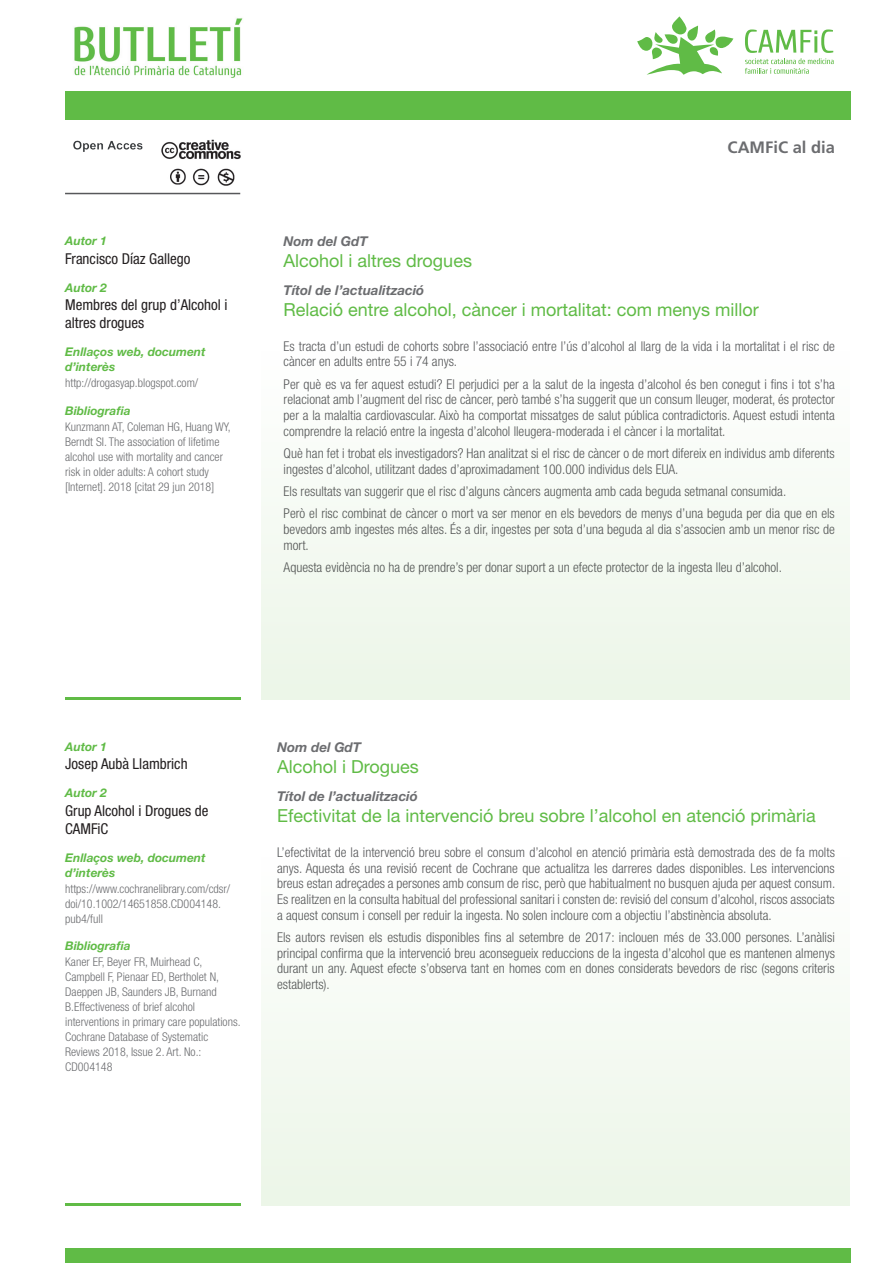
<style>
.page{position:relative;width:893px;height:1263px;background:#fff}
.page>*{position:absolute;margin:0;border:0;box-sizing:border-box;transform-origin:0 0}
.t1{font:18px "Helvetica Neue LT Std";color:#60bb46}
.t2{font:700 16.5px "Frutiger LT Std";color:#6c6d70}
.Autor_negro{font:condensed 15px/18px "Helvetica Neue LT Std";color:#231f20}
.t3{font:300 condensed 13.5px/15.8px "Helvetica Neue LT Std";color:#57585a}
.t4{font:italic 700 13.5px "Helvetica Neue LT Std";color:#6c6d70}
.Enlaces_negro{font:300 condensed 12px/15px "Helvetica Neue LT Std";color:#6c6d70}
.Autor_verde{font:italic 700 12px/15px "Helvetica Neue LT Std";color:#60bb46}
</style>
<div class="page">
<div style="left:261px;top:236px;width:589px;height:463px;background:linear-gradient(to right,#f7fbf6,#f7fbf6)"></div>
<div style="left:261px;top:742px;width:589px;height:463px;background:linear-gradient(to right,#f7fbf6,#f7fbf6)"></div>
<svg style="left:637px;top:16px;width:96px;height:59px"></svg>
<svg style="left:745px;top:29px;width:89px;height:45px"></svg>
<div style="left:65px;top:91px;width:786px;height:28px;background:#60bb46"></div>
<div style="left:65px;top:1249px;width:786px;height:14px;background:#60bb46"></div>
<hr style="left:65px;top:1203px;width:175px;height:2px;background:#60bb46">
<hr style="left:65px;top:697px;width:175px;height:2px;background:#60bb46">
<img style="left:74px;top:18px;width:169px;height:60px">
<img style="left:161px;top:139px;width:80px;height:47px">
<hr style="left:65px;top:193px;width:175px;height:1px;background:#57585a">
<img style="left:73px;top:140px;width:70px;height:12px">
<p class="Autor_verde" style="left:65px;top:233px;width:43px">Autor 1</p>
<p class="Autor_negro" style="left:65px;top:249px;width:127px">Francisco Díaz Gallego</p>
<p class="Autor_verde" style="left:65px;top:280px;width:43px">Autor 2</p>
<p class="Autor_negro" style="left:65px;top:296px;width:164px">Membres del grup d’Alcohol i altres drogues</p>
<p class="Autor_verde" style="left:65px;top:344px;width:142px">Enllaços web, document d’interès</p>
<p class="Enlaces_negro" style="left:65px;top:375px;width:135px">http://drogasyap.blogspot.com/</p>
<p class="Autor_verde" style="left:65px;top:403px;width:67px">Bibliografia</p>
<p class="Enlaces_negro" style="left:65px;top:419px;width:167px">Kunzmann AT, Coleman HG, Huang WY, Berndt SI. The association of lifetime alcohol use with mortality and cancer risk in older adults: A cohort study [Internet]. 2018 [citat 29 jun 2018]</p>
<p class="t2" style="left:728px;top:138px;width:109px">CAMFiC al dia</p>
<p class="t4" style="left:284px;top:233px;width:85px">Nom del GdT</p>
<h1 class="t1" style="left:284px;top:250px;width:190px">Alcohol i altres drogues</h1>
<p class="t4" style="left:284px;top:282px;width:142px">Títol de l’actualització</p>
<h1 class="t1" style="left:284px;top:299px;width:477px">Relació entre alcohol, càncer i mortalitat: com menys millor</h1>
<p class="t3" style="left:284px;top:338px;width:553px">Es tracta d’un estudi de cohorts sobre l’associació entre l’ús d’alcohol al llarg de la vida i la mortalitat i el risc de càncer en adults entre 55 i 74 anys.</p>
<p class="t3" style="left:284px;top:376px;width:553px;text-align:justify">Per què es va fer aquest estudi? El perjudici per a la salut de la ingesta d’alcohol és ben conegut i fins i tot s’ha relacionat amb l’augment del risc de càncer, però també s’ha suggerit que un consum lleuger, moderat, és protector per a la malaltia cardiovascular. Això ha comportat missatges de salut pública contradictoris. Aquest estudi intenta comprendre la relació entre la ingesta d’alcohol lleugera-moderada i el càncer i la mortalitat.</p>
<p class="t3" style="left:284px;top:445px;width:553px">Què han fet i trobat els investigadors? Han analitzat si el risc de càncer o de mort difereix en individus amb diferents ingestes d’alcohol, utilitzant dades d’aproximadament 100.000 individus dels EUA.</p>
<p class="t3" style="left:284px;top:480px;width:553px;line-height:22.2px">Els resultats van suggerir que el risc d’alguns càncers augmenta amb cada beguda setmanal consumida.<br>Però el risc combinat de càncer o mort va ser menor en els bevedors de menys d’una beguda per dia que en els</p>
<p class="t3" style="left:284px;top:521px;width:553px">bevedors amb ingestes més altes. És a dir, ingestes per sota d’una beguda al dia s’associen amb un menor risc de mort.</p>
<p class="t3" style="left:284px;top:559px;width:500px">Aquesta evidència no ha de prendre’s per donar suport a un efecte protector de la ingesta lleu d’alcohol.</p>
<p class="Autor_verde" style="left:65px;top:738px;width:43px">Autor 1</p>
<p class="Autor_negro" style="left:65px;top:755px;width:124px">Josep Aubà Llambrich</p>
<p class="Autor_verde" style="left:65px;top:785px;width:43px">Autor 2</p>
<p class="Autor_negro" style="left:65px;top:802px;width:145px">Grup Alcohol i Drogues de<br>CAMFiC</p>
<p class="Autor_verde" style="left:65px;top:850px;width:142px">Enllaços web, document d’interès</p>
<p class="Enlaces_negro" style="left:65px;top:881px;width:167px">https://www.cochranelibrary.com/cdsr/ doi/10.1002/14651858.CD004148. pub4/full</p>
<p class="Autor_verde" style="left:65px;top:938px;width:67px">Bibliografia</p>
<p class="Enlaces_negro" style="left:65px;top:954px;width:177px">Kaner EF, Beyer FR, Muirhead C,<br>Campbell F, Pienaar ED, Bertholet N,<br>Daeppen JB, Saunders JB, Burnand<br>B.Effectiveness of brief alcohol interventions in primary care populations.<br>Cochrane Database of Systematic<br>Reviews 2018, Issue 2. Art. No.:<br>CD004148</p>
<p class="t4" style="left:277px;top:739px;width:85px">Nom del GdT</p>
<h1 class="t1" style="left:277px;top:756px;width:143px">Alcohol i Drogues</h1>
<p class="t4" style="left:277px;top:788px;width:142px">Títol de l’actualització</p>
<h1 class="t1" style="left:277px;top:805px;width:540px">Efectivitat de la intervenció breu sobre l’alcohol en atenció primària</h1>
<p class="t3" style="left:277px;top:844px;width:560px;text-align:justify">L’efectivitat de la intervenció breu sobre el consum d’alcohol en atenció primària està demostrada des de fa molts anys. Aquesta és una revisió recent de Cochrane que actualitza les darreres dades disponibles. Les intervencions breus estan adreçades a persones amb consum de risc, però que habitualment no busquen ajuda per aquest consum.<br>Es realitzen en la consulta habitual del professional sanitari i consten de: revisió del consum d’alcohol, riscos associats a aquest consum i consell per reduir la ingesta. No solen incloure com a objectiu l’abstinència absoluta.</p>
<p class="t3" style="left:277px;top:929px;width:559px;text-align:justify">Els autors revisen els estudis disponibles fins al setembre de 2017: inclouen més de 33.000 persones. L’anàlisi principal confirma que la intervenció breu aconsegueix reduccions de la ingesta d’alcohol que es mantenen almenys durant un any. Aquest efecte s’observa tant en homes com en dones considerats bevedors de risc (segons criteris establerts).</p>
</div>
